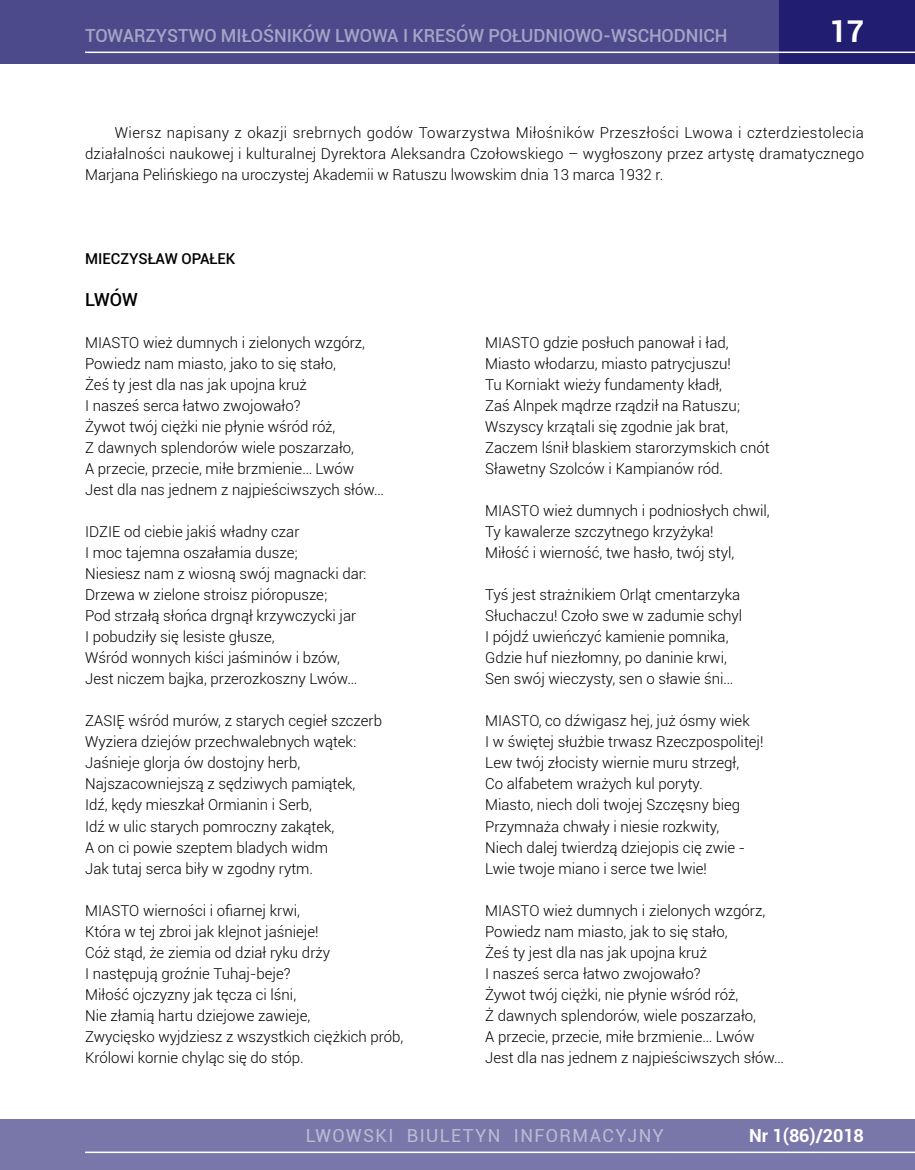
<style>
.page{position:relative;width:915px;height:1170px;background:#fff}
.page>*{position:absolute;margin:0;border:0;box-sizing:border-box;transform-origin:0 0}
.t1{font:700 30px "Roboto";color:#fff}
.t2{font:500 18px "Roboto";letter-spacing:-.005em;color:#fff}
.t3{font:18px "Roboto";letter-spacing:.08em;color:#fff}
.t4{font:700 18px "Roboto";letter-spacing:-.005em;color:#fff}
.t5{font:500 18px "Roboto";color:#000}
.t6{font:300 15px/21px "Roboto";color:#000}
.t7{font:500 15px "Roboto";color:#000}
</style>
<div class="page">
<div style="left:0;top:0;width:914px;height:64px;background:#4d4a8c"></div>
<div style="left:0;top:1118px;width:914px;height:51px;background:#7977a9"></div>
<div style="left:778px;top:0;width:136px;height:64px;background:#211d70"></div>
<hr style="left:85px;top:52px;width:829px;height:1px;background:#fff">
<hr style="left:85px;top:1151px;width:829px;height:1px;background:#fff">
<p class="t2" style="left:85px;top:22px;width:643px">TOWARZYSTWO MIŁOŚNIKÓW LWOWA I KRESÓW POŁUDNIOWO-WSCHODNICH</p>
<h1 class="t1" style="left:829px;top:10px;width:36px">17</h1>
<p class="t6" style="left:85px;top:122px;width:780px;text-align:justify;text-indent:30px">Wiersz napisany z okazji srebrnych godów Towarzystwa Miłośników Przeszłości Lwowa i czterdziestolecia działalności naukowej i kulturalnej Dyrektora Aleksandra Czołowskiego – wygłoszony przez artystę dramatycznego Marjana Pelińskiego na uroczystej Akademii w Ratuszu lwowskim dnia 13 marca 1932 r.</p>
<p class="t7" style="left:85px;top:248px;width:152px">MIECZYSŁAW OPAŁEK</p>
<p class="t5" style="left:85px;top:287px;width:54px">LWÓW</p>
<p class="t6" style="left:85px;top:332px;width:300px">MIASTO wież dumnych i zielonych wzgórz, Powiedz nam miasto, jako to się stało,<br>Żeś ty jest dla nas jak upojna kruż<br>I nasześ serca łatwo zwojowało?<br>Żywot twój ciężki nie płynie wśród róż,<br>Z dawnych splendorów wiele poszarzało,<br>A przecie, przecie, miłe brzmienie… Lwów Jest dla nas jednem z najpieściwszych słów…</p>
<p class="t6" style="left:85px;top:521px;width:282px">IDZIE od ciebie jakiś władny czar<br>I moc tajemna oszałamia dusze;<br>Niesiesz nam z wiosną swój magnacki dar:<br>Drzewa w zielone stroisz pióropusze;<br>Pod strzałą słońca drgnął krzywczycki jar<br>I pobudziły się lesiste głusze,<br>Wśród wonnych kiści jaśminów i bzów, Jest niczem bajka, przerozkoszny Lwów…</p>
<p class="t6" style="left:85px;top:710px;width:298px">ZASIĘ wśród murów, z starych cegieł szczerb Wyziera dziejów przechwalebnych wątek:<br>Jaśnieje glorja ów dostojny herb, Najszacowniejszą z sędziwych pamiątek,<br>Idź, kędy mieszkał Ormianin i Serb,<br>Idź w ulic starych pomroczny zakątek,<br>A on ci powie szeptem bladych widm<br>Jak tutaj serca biły w zgodny rytm.</p>
<p class="t6" style="left:85px;top:899px;width:320px">MIASTO wierności i ofiarnej krwi,<br>Która w tej zbroi jak klejnot jaśnieje!<br>Cóż stąd, że ziemia od dział ryku drży<br>I następują groźnie Tuhaj-beje?<br>Miłość ojczyzny jak tęcza ci lśni,<br>Nie złamią hartu dziejowe zawieje,<br>Zwycięsko wyjdziesz z wszystkich ciężkich prób, Królowi kornie chyląc się do stóp.</p>
<p class="t6" style="left:485px;top:332px;width:286px">MIASTO gdzie posłuch panował i ład, Miasto włodarzu, miasto patrycjuszu!<br>Tu Korniakt wieży fundamenty kładł,<br>Zaś Alnpek mądrze rządził na Ratuszu; Wszyscy krzątali się zgodnie jak brat, Zaczem lśnił blaskiem starorzymskich cnót Sławetny Szolców i Kampianów ród.</p>
<p class="t6" style="left:485px;top:500px;width:286px">MIASTO wież dumnych i podniosłych chwil,<br>Ty kawalerze szczytnego krzyżyka!<br>Miłość i wierność, twe hasło, twój styl,</p>
<p class="t6" style="left:485px;top:584px;width:258px">Tyś jest strażnikiem Orląt cmentarzyka Słuchaczu! Czoło swe w zadumie schyl I pójdź uwieńczyć kamienie pomnika, Gdzie huf niezłomny, po daninie krwi, Sen swój wieczysty, sen o sławie śni…</p>
<p class="t6" style="left:485px;top:710px;width:280px">MIASTO, co dźwigasz hej, już ósmy wiek<br>I w świętej służbie trwasz Rzeczpospolitej!<br>Lew twój złocisty wiernie muru strzegł,<br>Co alfabetem wrażych kul poryty.<br>Miasto, niech doli twojej Szczęsny bieg Przymnaża chwały i niesie rozkwity,<br>Niech dalej twierdzą dziejopis cię zwie - Lwie twoje miano i serce twe lwie!</p>
<p class="t6" style="left:485px;top:899px;width:300px">MIASTO wież dumnych i zielonych wzgórz, Powiedz nam miasto, jak to się stało,<br>Żeś ty jest dla nas jak upojna kruż<br>I nasześ serca łatwo zwojowało?<br>Żywot twój ciężki, nie płynie wśród róż,<br>Ż dawnych splendorów, wiele poszarzało,<br>A przecie, przecie, miłe brzmienie… Lwów Jest dla nas jednem z najpieściwszych słów…</p>
<p class="t3" style="left:305px;top:1122px;width:360px">LWOWSKI BIULETYN INFORMACYJNY</p>
<p class="t4" style="left:749px;top:1122px;width:116px">Nr 1(86)/2018</p>
</div>
